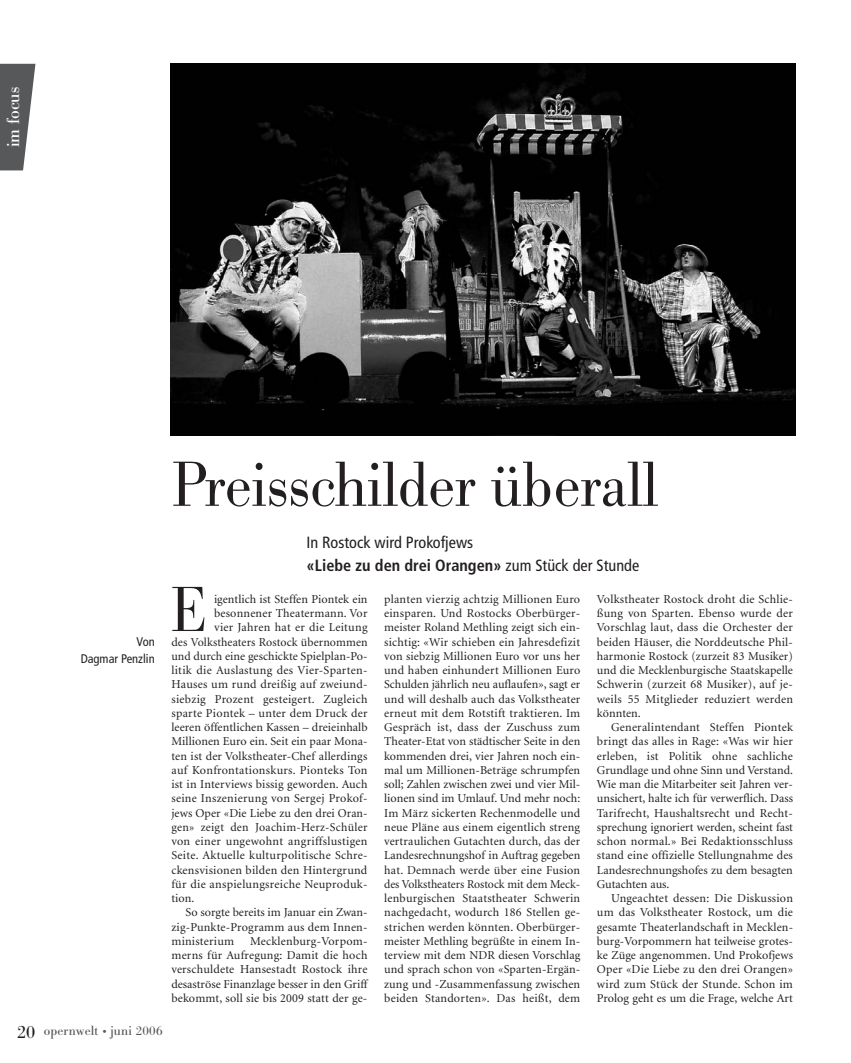
<style>
.page{position:relative;width:851px;height:1063px;background:#fff}
.page>*{position:absolute;margin:0;border:0;box-sizing:border-box;transform-origin:0 0}
.t1{font:300 62.5px "Bodoni BE";letter-spacing:-.01em;color:#231f20;scale:.95 1}
.t2{font:17.5px "Bodoni BE";color:#fff}
.t3{font:condensed 16.25px/22.5px "Frutiger";color:#231f20}
.t4{font:13.12px "Bodoni BE";letter-spacing:.01em;color:#57585a}
.t5{font:condensed 12.5px/17.5px "Frutiger";color:#231f20;text-align:right}
.t6{font:12.12px/14.2px "Minion";letter-spacing:.015em;color:#231f20;text-align:justify}
.s1{font-size:17.5px;color:#231f20}
.s2{font-size:12.5px}
.s3{font-weight:700}
</style>
<div class="page">
<svg style="left:0;top:64px;width:35px;height:106px"></svg>
<img style="left:170px;top:64px;width:625px;height:371px">
<h2 class="t2" style="left:7px;top:147px;width:62px;rotate:-90deg">im focus</h2>
<p class="t5" style="left:81px;top:633px;width:76px">Von<br>Dagmar Penzlin</p>
<p class="t4" style="left:17px;top:1025px;width:147px"><span class="s1">20</span> opernwelt • juni <span class="s2">2006</span></p>
<h1 class="t1" style="left:171px;top:462px;width:514px">Preisschilder überall</h1>
<h3 class="t3" style="left:306px;top:533px;width:334px">In Rostock wird Prokofjews<br><span class="s3">«Liebe zu den drei Orangen»</span> zum Stück der Stunde</h3>
<h1 class="t1" style="left:170px;top:587px;width:41px">E</h1>
<p class="t6" style="left:214px;top:593px;width:155px">igentlich ist Steffen Piontek ein</p>
<p class="t6" style="left:214px;top:607px;width:155px">besonnener Theatermann. Vor</p>
<p class="t6" style="left:214px;top:621px;width:155px">vier Jahren hat er die Leitung</p>
<p class="t6" style="left:171px;top:636px;width:197px">des Volkstheaters Rostock übernommen</p>
<p class="t6" style="left:171px;top:650px;width:198px">und durch eine geschickte Spielplan-Po-</p>
<p class="t6" style="left:171px;top:664px;width:197px">litik die Auslastung des Vier-Sparten-</p>
<p class="t6" style="left:171px;top:678px;width:197px">Hauses um rund dreißig auf zweiund-</p>
<p class="t6" style="left:171px;top:693px;width:197px">siebzig Prozent gesteigert. Zugleich</p>
<p class="t6" style="left:171px;top:707px;width:197px">sparte Piontek – unter dem Druck der</p>
<p class="t6" style="left:171px;top:721px;width:198px">leeren öffentlichen Kassen – dreieinhalb</p>
<p class="t6" style="left:171px;top:735px;width:198px">Millionen Euro ein. Seit ein paar Mona-</p>
<p class="t6" style="left:171px;top:750px;width:197px">ten ist der Volkstheater-Chef allerdings</p>
<p class="t6" style="left:171px;top:764px;width:197px">auf Konfrontationskurs. Pionteks Ton</p>
<p class="t6" style="left:171px;top:778px;width:197px">ist in Interviews bissig geworden. Auch</p>
<p class="t6" style="left:171px;top:792px;width:197px">seine Inszenierung von Sergej Prokof-</p>
<p class="t6" style="left:171px;top:807px;width:197px">jews Oper «Die Liebe zu den drei Oran-</p>
<p class="t6" style="left:171px;top:821px;width:197px">gen» zeigt den Joachim-Herz-Schüler</p>
<p class="t6" style="left:171px;top:835px;width:197px">von einer ungewohnt angriffslustigen</p>
<p class="t6" style="left:171px;top:849px;width:197px">Seite. Aktuelle kulturpolitische Schre-</p>
<p class="t6" style="left:171px;top:864px;width:197px">ckensvisionen bilden den Hintergrund</p>
<p class="t6" style="left:171px;top:878px;width:197px">für die anspielungsreiche Neuproduk-</p>
<p class="t6" style="left:171px;top:892px;width:25px">tion.</p>
<p class="t6" style="left:186px;top:906px;width:183px">So sorgte bereits im Januar ein Zwan-</p>
<p class="t6" style="left:171px;top:921px;width:197px">zig-Punkte-Programm aus dem Innen-</p>
<p class="t6" style="left:171px;top:935px;width:64px">ministerium</p>
<p class="t6" style="left:384px;top:593px;width:198px">planten vierzig achtzig Millionen Euro einsparen. Und Rostocks Oberbürger&shy;meister Roland Methling zeigt sich ein&shy;sichtig: «Wir schieben ein Jahresdefizit von siebzig Millionen Euro vor uns her und haben einhundert Millionen Euro Schulden jährlich neu auflaufen», sagt er und will deshalb auch das Volkstheater erneut mit dem Rotstift traktieren. Im Gespräch ist, dass der Zuschuss zum Theater-Etat von städtischer Seite in den kommenden drei, vier Jahren noch ein&shy;mal um Millionen-Beträge schrumpfen soll; Zahlen zwischen zwei und vier Mil&shy;lionen sind im Umlauf. Und mehr noch:<br>Im März sickerten Rechenmodelle und neue Pläne aus einem eigentlich streng vertraulichen Gutachten durch, das der Landesrechnungshof in Auftrag gegeben hat. Demnach werde über eine Fusion des Volkstheaters Rostock mit dem Meck&shy;lenburgischen Staatstheater Schwerin nachgedacht, wodurch 186 Stellen ge&shy;strichen werden könnten. Oberbürger&shy;meister Methling begrüßte in einem In&shy;terview mit dem NDR diesen Vorschlag und sprach schon von «Sparten-Ergän&shy;zung und -Zusammenfassung zwischen beiden Standorten». Das heißt, dem</p>
<p class="t6" style="left:597px;top:593px;width:197px">Volkstheater Rostock droht die Schlie&shy;ßung von Sparten. Ebenso wurde der Vorschlag laut, dass die Orchester der beiden Häuser, die Norddeutsche Phil&shy;harmonie Rostock (zurzeit 83 Musiker) und die Mecklenburgische Staatskapelle Schwerin (zurzeit 68 Musiker), auf je&shy;weils 55 Mitglieder reduziert werden könnten.</p>
<p class="t6" style="left:597px;top:721px;width:197px;text-indent:14px">Generalintendant Steffen Piontek bringt das alles in Rage: «Was wir hier erleben, ist Politik ohne sachliche Grundlage und ohne Sinn und Verstand.<br>Wie man die Mitarbeiter seit Jahren ver&shy;unsichert, halte ich für verwerflich. Dass Tarifrecht, Haushaltsrecht und Recht&shy;sprechung ignoriert werden, scheint fast schon normal.» Bei Redaktionsschluss stand eine offizielle Stellungnahme des Landesrechnungshofes zu dem besagten Gutachten aus.</p>
<p class="t6" style="left:597px;top:892px;width:198px;text-indent:14px">Ungeachtet dessen: Die Diskussion um das Volkstheater Rostock, um die gesamte Theaterlandschaft in Mecklen&shy;burg-Vorpommern hat teilweise grotes&shy;ke Züge angenommen. Und Prokofjews Oper «Die Liebe zu den drei Orangen» wird zum Stück der Stunde. Schon im Prolog geht es um die Frage, welche Art</p>
<p class="t6" style="left:171px;top:935px;width:197px;text-indent:79px">Mecklenburg-Vorpom&shy;merns für Aufregung: Damit die hoch verschuldete Hansestadt Rostock ihre desaströse Finanzlage besser in den Griff bekommt, soll sie bis 2009 statt der ge-</p>
</div>
